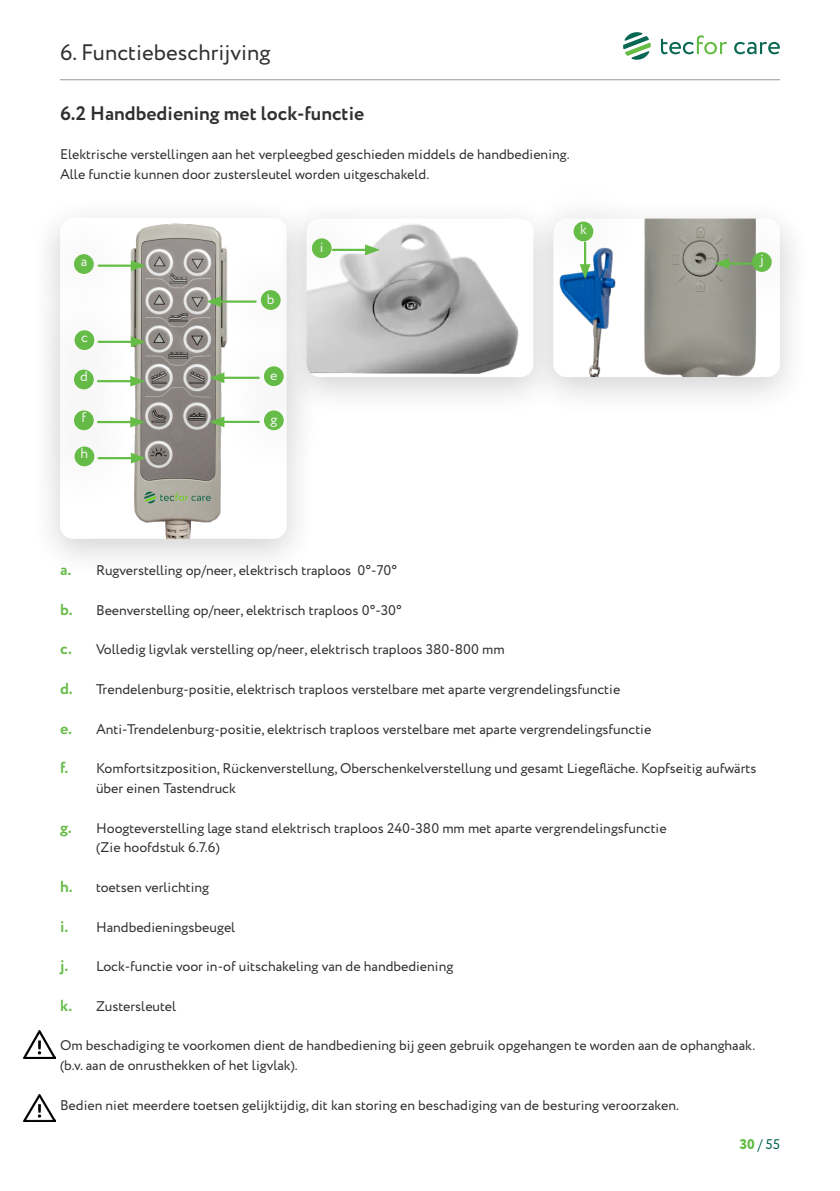
<style>
.page{position:relative;width:840px;height:1191px;background:#fff}
.page>*{position:absolute;margin:0;border:0;box-sizing:border-box;transform-origin:0 0}
.Page_Title_Main-1{font:22.4px "Circe";color:#312f30}
.t1{font:700 19.6px "Circe";color:#312f30}
.t2{font:14px/19.8px "Circe";color:#312f30}
.t3{font:14px "Circe";color:#f2f3f4}
.t4{font:14px "Circe";color:#046350}
.s1{font-weight:700;font-size:16px;color:#65bc46}
.s2{font-weight:800;color:#65bc46}
</style>
<div class="page">
<hr style="left:60px;top:79px;width:719px;height:1px;background:#312f30">
<svg style="left:661px;top:35px;width:65px;height:19px"></svg>
<svg style="left:734px;top:42px;width:45px;height:12px"></svg>
<svg style="left:623px;top:32px;width:27px;height:28px"></svg>
<div style="left:30px;top:197px;width:286px;height:381px;background:#231f20;opacity:.2"></div>
<div style="left:60px;top:218px;width:226px;height:321px;background:#fff;border-radius:13px"></div>
<img style="left:134px;top:223px;width:88px;height:316px">
<div style="left:276px;top:198px;width:287px;height:218px;background:#231f20;opacity:.2"></div>
<div style="left:306px;top:219px;width:227px;height:158px;background:#fff;border-radius:13px"></div>
<img style="left:324px;top:224px;width:195px;height:150px">
<div style="left:523px;top:198px;width:286px;height:218px;background:#231f20;opacity:.2"></div>
<img style="left:553px;top:219px;width:226px;height:158px">
<div style="left:30px;top:210px;width:107px;height:108px;background:#312f30;opacity:.3"></div>
<div style="left:74px;top:254px;width:20px;height:20px;background:#65bc46;border-radius:50%"></div>
<div style="left:268px;top:195px;width:107px;height:107px;background:#312f30;opacity:.3"></div>
<div style="left:312px;top:238px;width:19px;height:20px;background:#65bc46;border-radius:50%"></div>
<div style="left:707px;top:208px;width:108px;height:108px;background:#312f30;opacity:.3"></div>
<div style="left:751px;top:252px;width:20px;height:20px;background:#65bc46;border-radius:50%"></div>
<div style="left:217px;top:246px;width:107px;height:108px;background:#312f30;opacity:.3"></div>
<div style="left:261px;top:290px;width:19px;height:20px;background:#65bc46;border-radius:50%"></div>
<div style="left:31px;top:286px;width:107px;height:108px;background:#312f30;opacity:.3"></div>
<hr style="left:99px;top:264px;width:35px;height:3px;background:#65bc46">
<svg style="left:131px;top:260px;width:15px;height:11px"></svg>
<hr style="left:332px;top:249px;width:36px;height:2px;background:#65bc46">
<svg style="left:365px;top:244px;width:15px;height:11px"></svg>
<hr style="left:725px;top:262px;width:25px;height:3px;background:#65bc46">
<svg style="left:714px;top:258px;width:14px;height:11px"></svg>
<hr style="left:217px;top:300px;width:38px;height:3px;background:#65bc46">
<svg style="left:206px;top:296px;width:15px;height:11px"></svg>
<svg style="left:137px;top:336px;width:9px;height:11px"></svg>
<img style="left:24px;top:1030px;width:31px;height:28px">
<img style="left:24px;top:1094px;width:31px;height:27px">
<div style="left:529px;top:178px;width:107px;height:107px;background:#312f30;opacity:.3"></div>
<div style="left:573px;top:222px;width:20px;height:19px;background:#65bc46;border-radius:50%"></div>
<hr style="left:583px;top:242px;width:3px;height:26px;background:#65bc46">
<svg style="left:579px;top:264px;width:11px;height:15px"></svg>
<div style="left:220px;top:322px;width:107px;height:108px;background:#312f30;opacity:.3"></div>
<svg style="left:209px;top:372px;width:11px;height:11px"></svg>
<div style="left:220px;top:367px;width:107px;height:107px;background:#312f30;opacity:.3"></div>
<div style="left:264px;top:410px;width:19px;height:20px;background:#65bc46;border-radius:50%"></div>
<hr style="left:220px;top:421px;width:39px;height:2px;background:#65bc46">
<svg style="left:209px;top:416px;width:15px;height:11px"></svg>
<div style="left:30px;top:326px;width:107px;height:107px;background:#312f30;opacity:.3"></div>
<svg style="left:137px;top:376px;width:8px;height:10px"></svg>
<div style="left:30px;top:367px;width:107px;height:107px;background:#312f30;opacity:.3"></div>
<svg style="left:138px;top:416px;width:7px;height:11px"></svg>
<div style="left:31px;top:403px;width:107px;height:107px;background:#312f30;opacity:.3"></div>
<div style="left:75px;top:446px;width:19px;height:20px;background:#65bc46;border-radius:50%"></div>
<hr style="left:99px;top:457px;width:35px;height:2px;background:#65bc46">
<svg style="left:131px;top:453px;width:15px;height:10px"></svg>
<p class="Page_Title_Main-1" style="left:60px;top:38px;width:212px">6. Functiebeschrijving</p>
<h4 class="t1" style="left:60px;top:100px;width:305px">6.2 Handbediening met lock-functie</h4>
<p class="t2" style="left:60px;top:145px;width:511px">Elektrische verstellingen aan het verpleegbed geschieden middels de handbediening.</p>
<p class="t2" style="left:60px;top:165px;width:370px">Alle functie kunnen door zustersleutel worden uitgeschakeld.</p>
<p class="t3" style="left:81px;top:252px;width:8px">a</p>
<p class="t3" style="left:81px;top:328px;width:8px">c</p>
<p class="t3" style="left:80px;top:367px;width:9px">d</p>
<p class="t3" style="left:82px;top:408px;width:6px">f</p>
<p class="t3" style="left:81px;top:444px;width:9px">h</p>
<p class="t3" style="left:267px;top:290px;width:9px">b</p>
<p class="t3" style="left:270px;top:366px;width:9px">e</p>
<p class="t3" style="left:270px;top:410px;width:8px">g</p>
<p class="t3" style="left:320px;top:238px;width:5px">i</p>
<p class="t3" style="left:579px;top:219px;width:8px">k</p>
<p class="t3" style="left:759px;top:250px;width:5px">j</p>
<p class="t2" style="left:60px;top:561px;width:338px"><span class="s1">a.</span> Rugverstelling op/neer, elektrisch traploos 0°-70°</p>
<p class="t2" style="left:60px;top:600px;width:343px"><span class="s1">b.</span> Beenverstelling op/neer, elektrisch traploos 0°-30°</p>
<p class="t2" style="left:60px;top:640px;width:446px"><span class="s1">c.</span> Volledig ligvlak verstelling op/neer, elektrisch traploos 380-800 mm</p>
<p class="t2" style="left:60px;top:679px;width:561px"><span class="s1">d.</span> Trendelenburg-positie, elektrisch traploos verstelbare met aparte vergrendelingsfunctie</p>
<p class="t2" style="left:60px;top:719px;width:592px"><span class="s1">e.</span> Anti-Trendelenburg-positie, elektrisch traploos verstelbare met aparte vergrendelingsfunctie</p>
<p class="t2" style="left:96px;top:759px;width:661px;text-indent:-36px"><span class="s1">f.</span> Komfortsitzposition, Rückenverstellung, Oberschenkelverstellung und gesamt Liegefläche. Kopfseitig aufwärts über einen Tastendruck</p>
<p class="t2" style="left:96px;top:818px;width:571px;text-indent:-36px"><span class="s1">g.</span> Hoogteverstelling lage stand elektrisch traploos 240-380 mm met aparte vergrendelingsfunctie (Zie hoofdstuk 6.7.6)</p>
<p class="t2" style="left:60px;top:877px;width:151px"><span class="s1">h.</span> toetsen verlichting</p>
<p class="t2" style="left:60px;top:917px;width:177px"><span class="s1">i.</span> Handbedieningsbeugel</p>
<p class="t2" style="left:60px;top:957px;width:394px"><span class="s1">j.</span> Lock-functie voor in-of uitschakeling van de handbediening</p>
<p class="t2" style="left:60px;top:996px;width:118px"><span class="s1">k.</span> Zustersleutel</p>
<p class="t2" style="left:60px;top:1036px;width:696px">Om beschadiging te voorkomen dient de handbediening bij geen gebruik opgehangen te worden aan de ophanghaak. (b.v. aan de onrusthekken of het ligvlak).</p>
<p class="t2" style="left:60px;top:1095px;width:620px">Bedien niet meerdere toetsen gelijktijdig, dit kan storing en beschadiging van de besturing veroorzaken.</p>
<p class="t4" style="left:739px;top:1135px;width:42px"><span class="s2">30</span> / 55</p>
</div>
